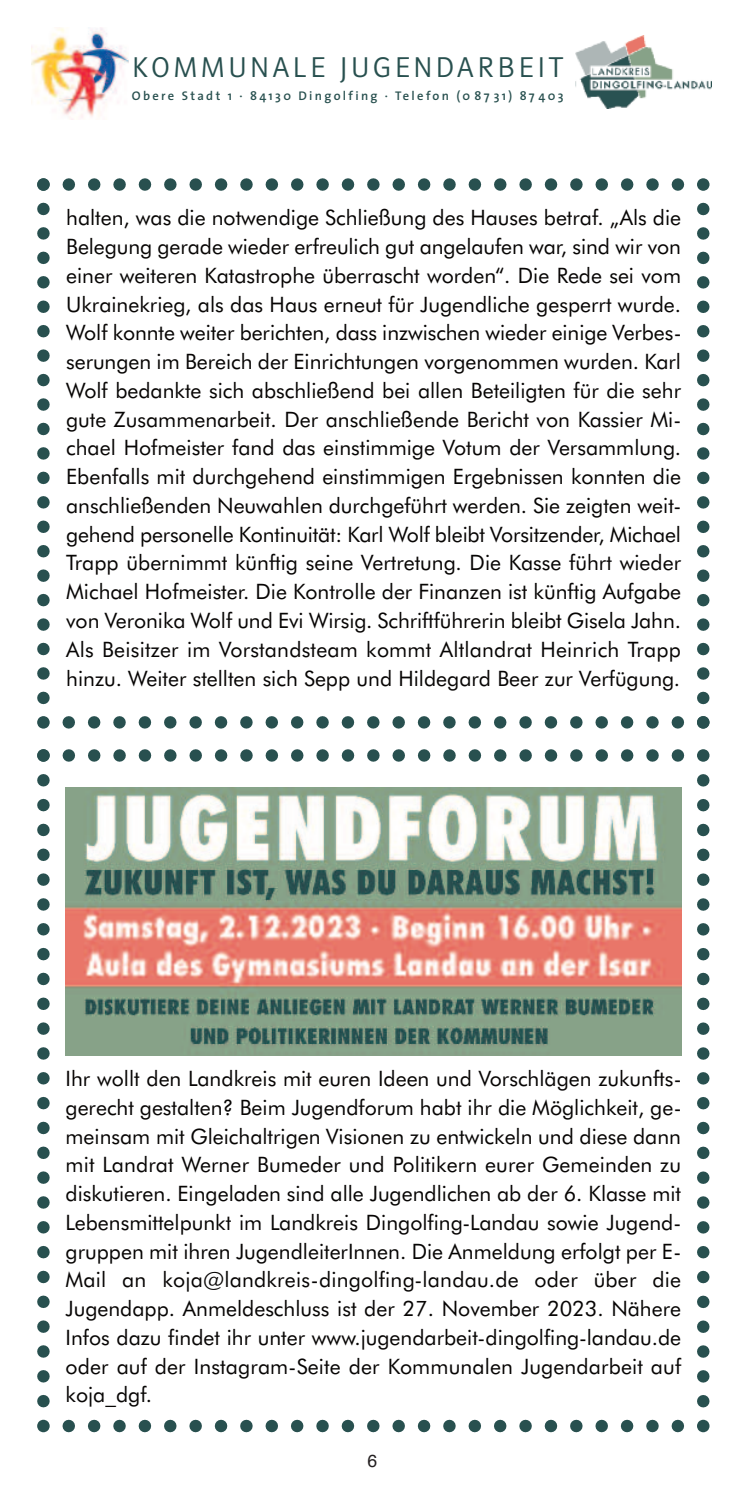
<style>
.page{position:relative;width:745px;height:1489px;background:#fff}
.page>*{position:absolute;margin:0;border:0;box-sizing:border-box;transform-origin:0 0}
.t1{font:29.5px "Polo 22 Leicht";letter-spacing:.125em;color:#28504f}
.t2{font:21.25px/28.8px "Futura BT";color:#070504;text-align:justify}
.t3{font:17.5px "Helvetica";color:#231f20}
.t4{font:600 12.5px "The Sans";letter-spacing:.185em;color:#28504f}
</style>
<div class="page">
<svg style="left:37px;top:202px;width:13px;height:526px"></svg>
<svg style="left:37px;top:178px;width:648px;height:13px"></svg>
<svg style="left:697px;top:178px;width:12px;height:527px"></svg>
<svg style="left:62px;top:716px;width:647px;height:12px"></svg>
<svg style="left:37px;top:774px;width:13px;height:657px"></svg>
<svg style="left:37px;top:749px;width:648px;height:12px"></svg>
<svg style="left:697px;top:749px;width:12px;height:659px"></svg>
<svg style="left:62px;top:1419px;width:647px;height:12px"></svg>
<img style="left:31px;top:28px;width:97px;height:91px">
<img style="left:575px;top:36px;width:135px;height:73px">
<img style="left:65px;top:787px;width:615px;height:268px">
<h1 class="t1" style="left:132px;top:52px;width:431px">KOMMUNALE JUGENDARBEIT</h1>
<p class="t4" style="left:132px;top:90px;width:433px">Obere Stadt 1 · 84130 Dingolfing · Telefon (0 87 31) 87 403</p>
<p class="t2" style="left:66px;top:205px;width:616px">halten, was die notwendige Schließung des Hauses betraf. „Als die Belegung gerade wieder erfreulich gut angelaufen war, sind wir von einer weiteren Katastrophe überrascht worden“. Die Rede sei vom Ukrainekrieg, als das Haus erneut für Jugendliche gesperrt wurde.<br>Wolf konnte weiter berichten, dass inzwischen wieder einige Verbes&shy;serungen im Bereich der Einrichtungen vorgenommen wurden. Karl Wolf bedankte sich abschließend bei allen Beteiligten für die sehr gute Zusammenarbeit. Der anschließende Bericht von Kassier Mi&shy;chael Hofmeister fand das einstimmige Votum der Versammlung.<br>Ebenfalls mit durchgehend einstimmigen Ergebnissen konnten die anschließenden Neuwahlen durchgeführt werden. Sie zeigten weit&shy;gehend personelle Kontinuität: Karl Wolf bleibt Vorsitzender, Michael Trapp übernimmt künftig seine Vertretung. Die Kasse führt wieder Michael Hofmeister. Die Kontrolle der Finanzen ist künftig Aufgabe von Veronika Wolf und Evi Wirsig. Schriftführerin bleibt Gisela Jahn.<br>Als Beisitzer im Vorstandsteam kommt Altlandrat Heinrich Trapp hinzu. Weiter stellten sich Sepp und Hildegard Beer zur Verfügung.</p>
<p class="t2" style="left:65px;top:1065px;width:617px">Ihr wollt den Landkreis mit euren Ideen und Vorschlägen zukunfts&shy;gerecht gestalten? Beim Jugendforum habt ihr die Möglichkeit, ge&shy;meinsam mit Gleichaltrigen Visionen zu entwickeln und diese dann mit Landrat Werner Bumeder und Politikern eurer Gemeinden zu diskutieren. Eingeladen sind alle Jugendlichen ab der 6. Klasse mit Lebensmittelpunkt im Landkreis Dingolfing-Landau sowie Jugend&shy;gruppen mit ihren JugendleiterInnen. Die Anmeldung erfolgt per E-Mail an koja@landkreis-dingolfing-landau.de oder über die Jugendapp. Anmeldeschluss ist der 27. November 2023. Nähere Infos dazu findet ihr unter www.jugendarbeit-dingolfing-landau.de oder auf der Instagram-Seite der Kommunalen Jugendarbeit auf koja_dgf.</p>
<p class="t3" style="left:367px;top:1452px;width:11px">6</p>
</div>
